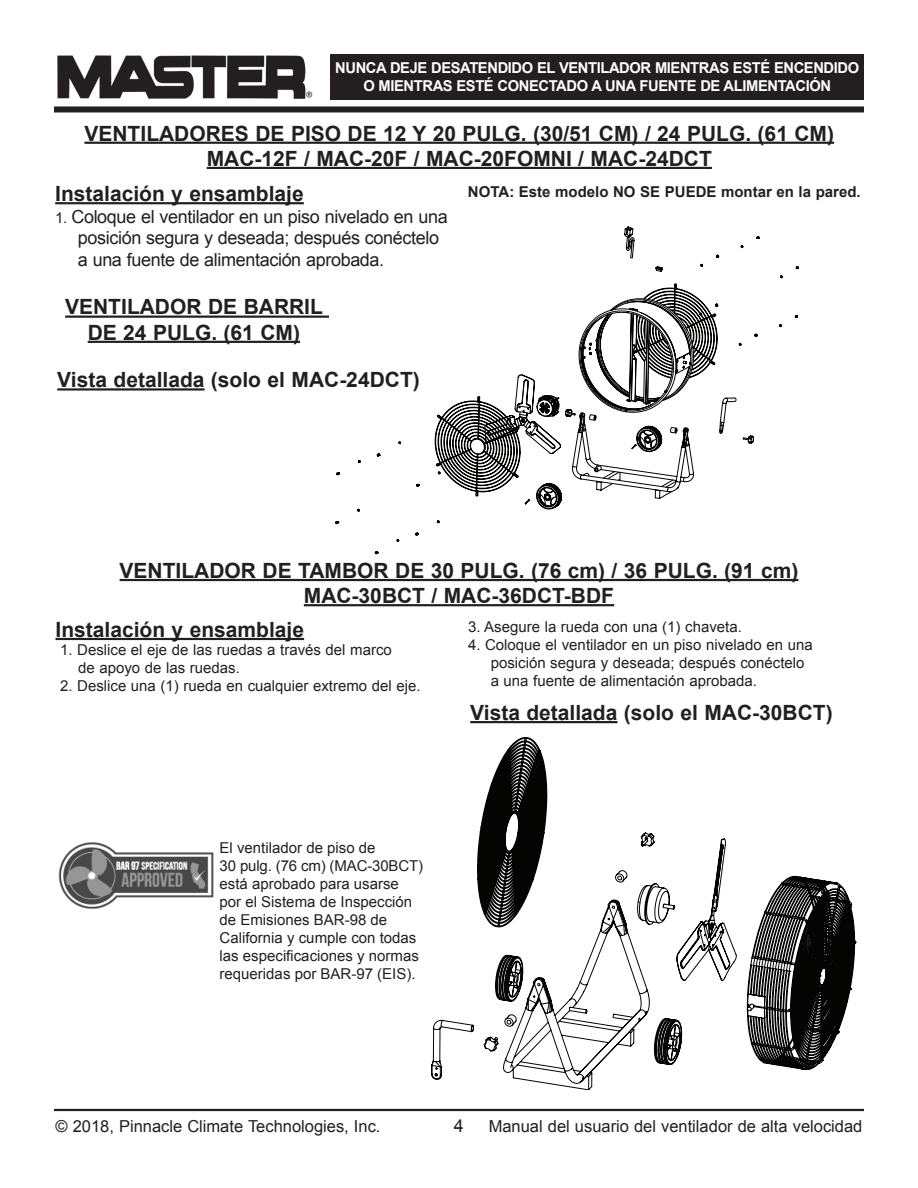
<style>
.page{position:relative;width:918px;height:1188px;background:#fff}
.page>*{position:absolute;margin:0;border:0;box-sizing:border-box;transform-origin:0 0}
.t1{font:700 21px/25.2px "Arial";color:#231f20;text-align:center}
.paragraph{font:18px/21.6px "Arial";letter-spacing:-.02em;color:#231f20}
.t2{font:16.5px "Arial";color:#231f20}
.paragraph-2{font:15px/18px "Arial";color:#231f20}
.t3{font:700 15px/18px "Arial";letter-spacing:-.025em;color:#fff;text-align:center}
.paragraph-3{font:700 15px "Arial";color:#231f20}
.s1{font-size:15px}
</style>
<div class="page">
<div style="left:330px;top:54px;width:534px;height:45px;background:#231f20"></div>
<hr style="left:54px;top:1108px;width:810px;height:4px;background:#e3e2e2">
<hr style="left:54px;top:1109px;width:810px;height:2px;background:#231f20">
<div style="left:54px;top:106px;width:810px;height:6px;background:#231f20"></div>
<img style="left:58px;top:55px;width:254px;height:43px">
<hr style="left:55px;top:202px;width:249px;height:2px;background:#231f20">
<hr style="left:84px;top:142px;width:750px;height:2px;background:#231f20">
<hr style="left:207px;top:167px;width:505px;height:2px;background:#231f20">
<hr style="left:120px;top:579px;width:678px;height:2px;background:#231f20">
<hr style="left:304px;top:604px;width:310px;height:2px;background:#231f20">
<hr style="left:56px;top:638px;width:248px;height:2px;background:#231f20">
<svg style="left:431px;top:737px;width:425px;height:353px"></svg>
<hr style="left:470px;top:721px;width:147px;height:2px;background:#231f20">
<img style="left:58px;top:842px;width:156px;height:68px">
<hr style="left:327px;top:598px;width:472px;height:1px;background:#c0bfbf">
<hr style="left:327px;top:222px;width:1px;height:339px;background:#c0bfbf">
<hr style="left:856px;top:222px;width:1px;height:339px;background:#c0bfbf">
<hr style="left:327px;top:222px;width:472px;height:1px;background:#c0bfbf">
<hr style="left:851px;top:222px;width:1px;height:339px;background:#c0bfbf">
<hr style="left:327px;top:593px;width:472px;height:1px;background:#c0bfbf">
<svg style="left:337px;top:315px;width:461px;height:194px"></svg>
<svg style="left:525px;top:227px;width:229px;height:281px"></svg>
<div style="left:56px;top:370px;width:394px;height:27px;background:#fff"></div>
<hr style="left:57px;top:388px;width:148px;height:3px;background:#231f20">
<div style="left:56px;top:298px;width:276px;height:72px;background:#fff"></div>
<hr style="left:65px;top:316px;width:264px;height:2px;background:#231f20">
<hr style="left:88px;top:341px;width:212px;height:2px;background:#231f20">
<p class="t3" style="left:335px;top:59px;width:526px">NUNCA DEJE DESATENDIDO EL VENTILADOR MIENTRAS ESTÉ ENCENDIDO<br>O MIENTRAS ESTÉ CONECTADO A UNA FUENTE DE ALIMENTACIÓN</p>
<p class="t1" style="left:84px;top:121px;width:751px">VENTILADORES DE PISO DE 12 Y 20 PULG. (30/51 CM) / 24 PULG. (61 CM)<br>MAC-12F / MAC-20F / MAC-20FOMNI / MAC-24DCT</p>
<p class="t1" style="left:55px;top:182px;width:250px">Instalación y ensamblaje</p>
<p class="paragraph" style="left:78px;top:206px;width:371px;text-indent:-23px"><span class="s1">1.</span> Coloque el ventilador en un piso nivelado en una posición segura y deseada; después conéctelo a una fuente de alimentación aprobada.</p>
<p class="t1" style="left:65px;top:295px;width:259px">VENTILADOR DE BARRIL<br>DE 24 PULG. (61 CM)</p>
<p class="t1" style="left:57px;top:368px;width:364px">Vista detallada (solo el MAC-24DCT)</p>
<p class="paragraph-3" style="left:468px;top:181px;width:394px">NOTA: Este modelo NO SE PUEDE montar en la pared.</p>
<p class="t1" style="left:120px;top:558px;width:680px">VENTILADOR DE TAMBOR DE 30 PULG. (76 cm) / 36 PULG. (91 cm)<br>MAC-30BCT / MAC-36DCT-BDF</p>
<p class="t1" style="left:56px;top:617px;width:250px">Instalación y ensamblaje</p>
<p class="paragraph-2" style="left:78px;top:641px;width:315px;text-indent:-18px">1. Deslice el eje de las ruedas a través del marco de apoyo de las ruedas.</p>
<p class="paragraph-2" style="left:60px;top:677px;width:362px">2. Deslice una (1) rueda en cualquier extremo del eje.</p>
<p class="paragraph-2" style="left:468px;top:618px;width:275px">3. Asegure la rueda con una (1) chaveta.</p>
<p class="paragraph-2" style="left:491px;top:636px;width:324px;text-indent:-23px">4. Coloque el ventilador en un piso nivelado en una posición segura y deseada; después conéctelo a una fuente de alimentación aprobada.</p>
<p class="t1" style="left:470px;top:701px;width:364px">Vista detallada (solo el MAC-30BCT)</p>
<p class="paragraph-2" style="left:220px;top:839px;width:205px">El ventilador de piso de<br>30 pulg. (76 cm) (MAC-30BCT) está aprobado para usarse por el Sistema de Inspección de Emisiones BAR-98 de<br>California y cumple con todas las especificaciones y normas requeridas por BAR-97 (EIS).</p>
<p class="paragraph" style="left:454px;top:1115px;width:12px">4</p>
<p class="t2" style="left:55px;top:1116px;width:327px">© 2018, Pinnacle Climate Technologies, Inc.</p>
<p class="t2" style="left:489px;top:1116px;width:375px">Manual del usuario del ventilador de alta velocidad</p>
</div>
